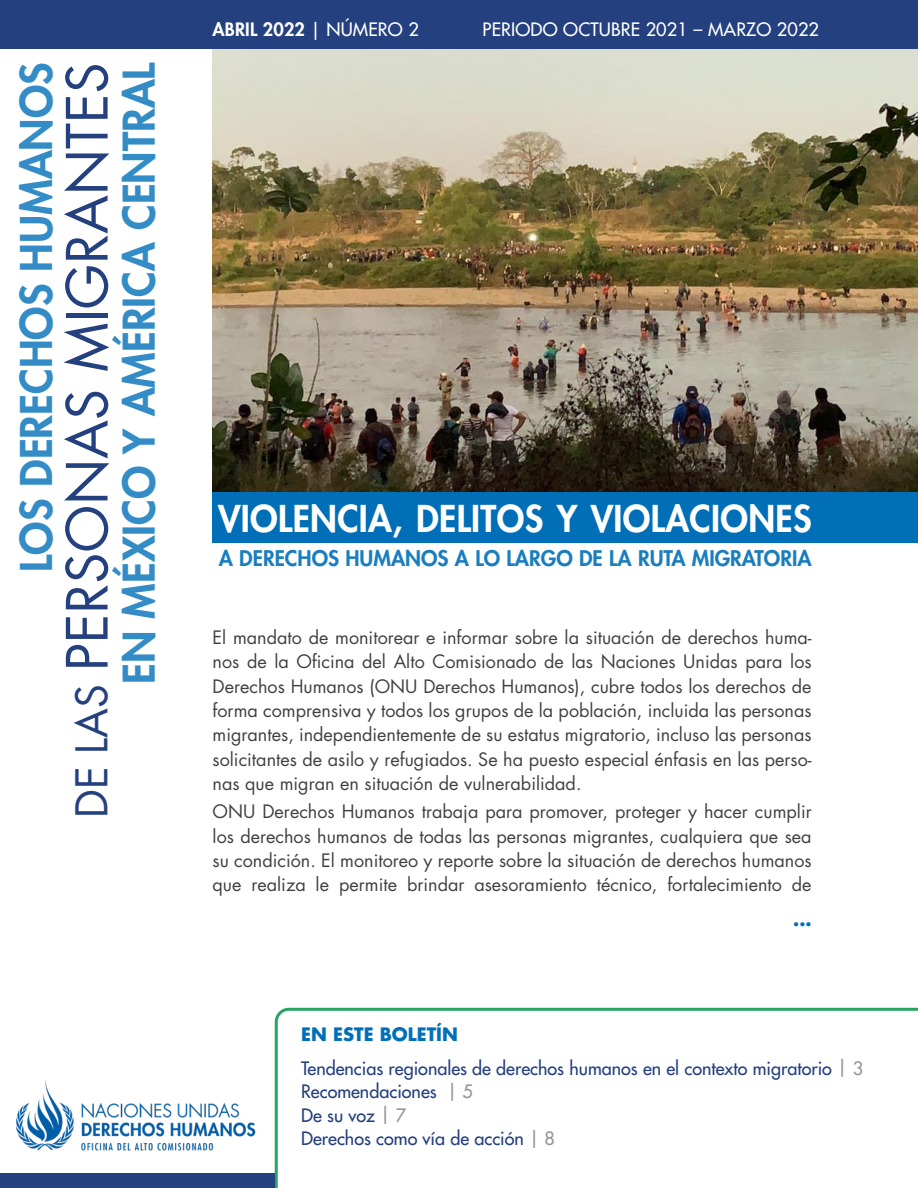
<style>
.page{position:relative;width:918px;height:1188px;background:#fff}
.page>*{position:absolute;margin:0;border:0;box-sizing:border-box;transform-origin:0 0}
.titulos{font:55.35px "Futura Std";color:#24407e}
.titulos-2{font:800 42.6px "Futura Std";color:#338cc5}
.titulos-3{font:800 36px "Futura Std";letter-spacing:.01em;color:#fff}
.titulos-4{font:800 21px "Futura Std";color:#1a7dbe}
.Estilo_de_párrafo_1{font:18px/24.3px "Futura Std";color:#414042;text-align:justify}
.Estilo_de_párrafo_1-2{font:500 18px/33.5px "Futura Std";color:#24407e}
.Estilo_de_párrafo_1-3{font:500 18px "Futura Std";letter-spacing:.01em;color:#fff}
.Estilo_de_párrafo_1-4{font:800 18px "Futura Std";letter-spacing:.01em;color:#fff}
.Estilo_de_párrafo_1-5{font:700 18px "Futura Std";color:#006fb7}
.s1{font-size:42.6px}
.s2{font-weight:500}
.s3{font-weight:700;color:#006fb7}
.s4{color:#939598}
</style>
<div class="page">
<svg style="left:275px;top:1008px;width:643px;height:180px"></svg>
<img style="left:213px;top:48px;width:705px;height:444px">
<div style="left:213px;top:492px;width:705px;height:50px;background:#006fb7"></div>
<div style="left:0;top:0;width:918px;height:48px;background:#24407e"></div>
<img style="left:16px;top:1080px;width:240px;height:71px">
<div style="left:0;top:1173px;width:275px;height:15px;background:#24407e"></div>
<p class="titulos-2" style="left:9px;top:572px;width:511px;rotate:-90deg">LOS DERECHOS HUMANOS</p>
<p class="titulos-2" style="left:112px;top:684px;width:623px;rotate:-90deg">EN MÉXICO Y AMÉRICA CENTRAL</p>
<p class="titulos" style="left:52px;top:818px;width:757px;rotate:-90deg"><span class="s1">DE LAS</span> PERSONAS MIGRANTES</p>
<p class="Estilo_de_párrafo_1-4" style="left:213px;top:18px;width:208px">ABRIL 2022 <span class="s2">| NÚMERO 2</span></p>
<p class="Estilo_de_párrafo_1-3" style="left:483px;top:18px;width:338px">PERIODO OCTUBRE 2021 – MARZO 2022</p>
<p class="titulos-3" style="left:218px;top:496px;width:595px">VIOLENCIA, DELITOS Y VIOLACIONES</p>
<p class="titulos-4" style="left:219px;top:545px;width:594px">A DERECHOS HUMANOS A LO LARGO DE LA RUTA MIGRATORIA</p>
<p class="Estilo_de_párrafo_1" style="left:213px;top:626px;width:601px">El mandato de monitorear e informar sobre la situación de derechos huma&shy;nos de la Oficina del Alto Comisionado de las Naciones Unidas para los Derechos Humanos (ONU Derechos Humanos), cubre todos los derechos de forma comprensiva y todos los grupos de la población, incluida las personas migrantes, independientemente de su estatus migratorio, incluso las personas solicitantes de asilo y refugiados. Se ha puesto especial énfasis en las perso&shy;nas que migran en situación de vulnerabilidad.</p>
<p class="Estilo_de_párrafo_1" style="left:213px;top:800px;width:601px">ONU Derechos Humanos trabaja para promover, proteger y hacer cumplir los derechos humanos de todas las personas migrantes, cualquiera que sea su condición. El monitoreo y reporte sobre la situación de derechos humanos que realiza le permite brindar asesoramiento técnico, fortalecimiento de</p>
<p class="Estilo_de_párrafo_1-5" style="left:793px;top:907px;width:20px">...</p>
<p class="Estilo_de_párrafo_1-2" style="left:301px;top:1018px;width:563px"><span class="s3">EN ESTE BOLETÍN<br></span>Tendencias regionales de derechos humanos en el contexto migratorio <span class="s4">| 3</span></p>
<p class="Estilo_de_párrafo_1-2" style="left:301px;top:1075px;width:173px">Recomendaciones <span class="s4">| 5</span></p>
<p class="Estilo_de_párrafo_1-2" style="left:301px;top:1099px;width:106px">De su voz <span class="s4">| 7</span></p>
<p class="Estilo_de_párrafo_1-2" style="left:301px;top:1122px;width:255px">Derechos como vía de acción <span class="s4">| 8</span></p>
</div>
